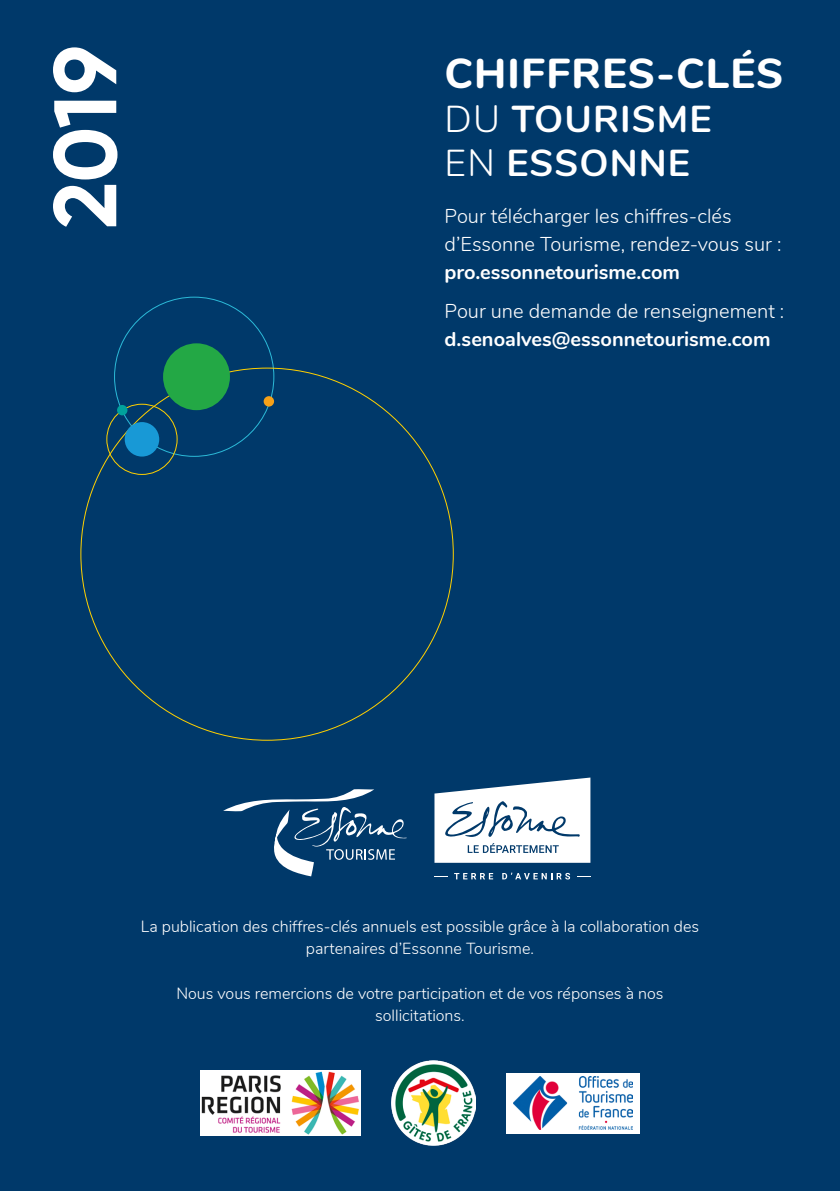
<style>
.page{position:relative;width:840px;height:1191px;background:#fff}
.page>*{position:absolute;margin:0;border:0;box-sizing:border-box;transform-origin:0 0}
.t1{font:700 88.4px "Gilroy";color:#fff}
.t2{font:800 41.8px "Nunito";letter-spacing:.03em;color:#fff}
.t3{font:700 37.4px "Nunito";letter-spacing:.03em;color:#fff}
.t4{font:300 20px/27.6px "Nunito";color:#fff}
.t5{font:700 20px "Nunito";color:#fff}
.t6{font:300 16px/22px "Nunito";color:#fff;text-align:center}
.s1{font-weight:300}
</style>
<div class="page">
<div style="left:0;top:0;width:839px;height:1191px;background:#00396a"></div>
<div style="left:163px;top:343px;width:67px;height:67px;background:#23a845;border-radius:50%"></div>
<div style="left:125px;top:422px;width:34px;height:34px;background:#1899d6;border-radius:50%"></div>
<div style="left:106px;top:404px;width:71px;height:71px;border:1px solid #ffd000;border-radius:50%"></div>
<div style="left:117px;top:405px;width:10px;height:10px;background:#01a29c;border-radius:50%"></div>
<div style="left:263px;top:396px;width:11px;height:10px;background:#f6a118;border-radius:50%"></div>
<svg style="left:223px;top:789px;width:183px;height:87px"></svg>
<img style="left:200px;top:1070px;width:160px;height:65px">
<img style="left:391px;top:1060px;width:84px;height:85px">
<div style="left:506px;top:1072px;width:133px;height:61px;background:#fff"></div>
<img style="left:513px;top:1076px;width:119px;height:54px">
<svg style="left:454px;top:873px;width:39px;height:6px"></svg>
<svg style="left:502px;top:872px;width:67px;height:7px"></svg>
<svg style="left:434px;top:777px;width:156px;height:85px;background:#cbd6e0"></svg>
<p class="t1" style="left:30px;top:229px;width:185px;rotate:-90deg">2019</p>
<p class="t2" style="left:444px;top:42px;width:340px">CHIFFRES-CLÉS</p>
<p class="t3" style="left:444px;top:91px;width:268px"><span class="s1">DU</span> TOURISME</p>
<p class="t3" style="left:444px;top:135px;width:247px"><span class="s1">EN</span> ESSONNE</p>
<p class="t4" style="left:444px;top:201px;width:338px">Pour télécharger les chiffres-clés d’Essonne Tourisme, rendez-vous sur :</p>
<p class="t5" style="left:444px;top:257px;width:237px">pro.essonnetourisme.com</p>
<p class="t4" style="left:444px;top:296px;width:341px">Pour une demande de renseignement :</p>
<p class="t5" style="left:444px;top:324px;width:327px">d.senoalves@essonnetourisme.com</p>
<p class="t6" style="left:141px;top:915px;width:559px">La publication des chiffres-clés annuels est possible grâce à la collaboration des partenaires d’Essonne Tourisme.</p>
<p class="t6" style="left:176px;top:981px;width:488px">Nous vous remercions de votre participation et de vos réponses à nos sollicitations.</p>
</div>
